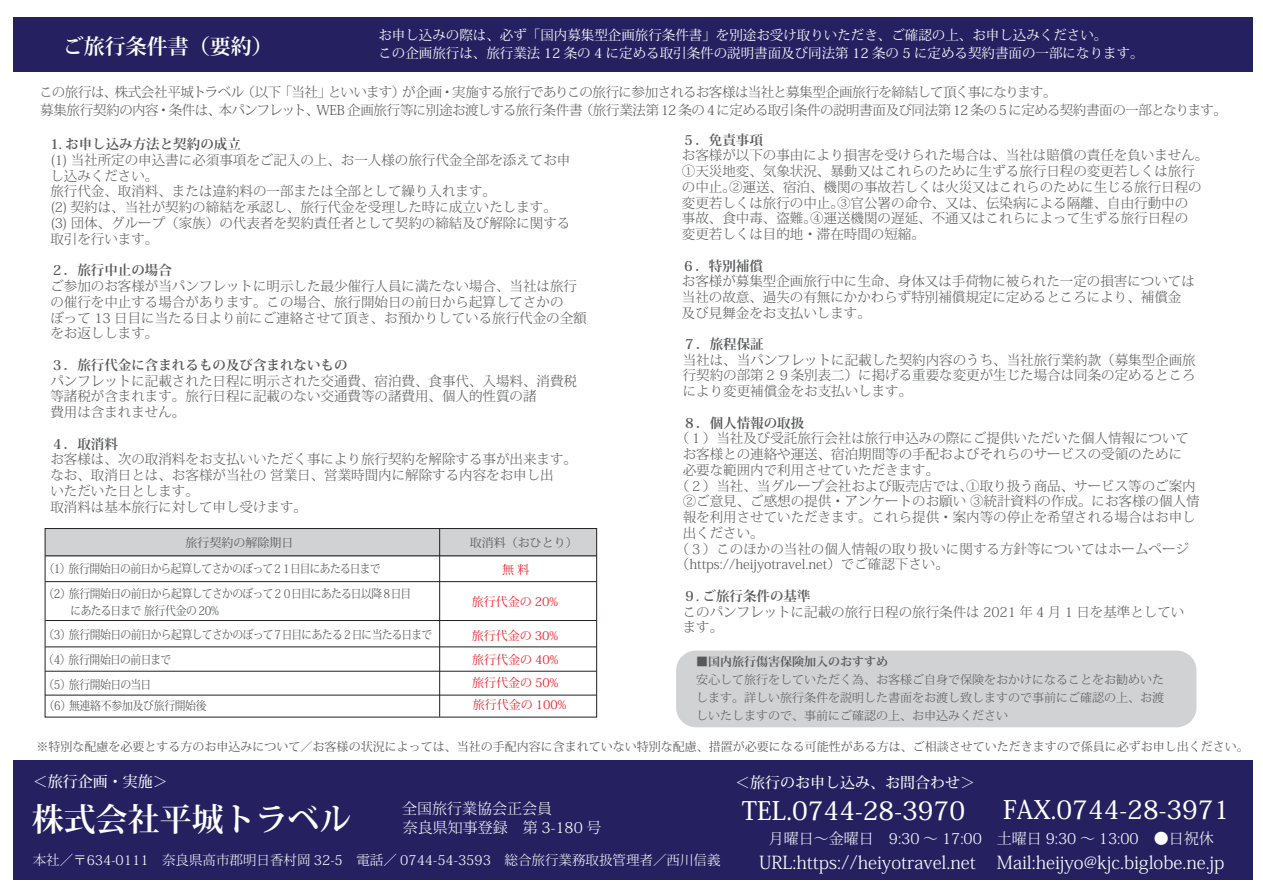
<style>
.page{position:relative;width:1263px;height:893px;background:#fff}
.page>*{position:absolute;margin:0;border:0;box-sizing:border-box;transform-origin:0 0}
.t1{font:700 31.95px "Koz Min Pr 6 N";color:#fff}
.t2{font:500 25.5px "Koz Min Pr 6 N";color:#fff}
.t3{font:700 21px "Koz Min Pr 6 N";color:#fff}
.t4{font:300 18px "Koz Min Pr 6 N";color:#fff}
.t5{font:300 15px "Koz Min Pr 6 N";color:#fff}
.t6{font:500 15px "Koz Min Pr 6 N";color:#fff}
.t7{font:300 13.5px/15.8px "Koz Min Pr 6 N";color:#57585a}
.t8{font:300 13.5px/18px "Koz Min Pr 6 N";letter-spacing:-.035em;color:#57585a}
.t9{font:13.5px/18px "Koz Min Pr 6 N";color:#fff}
.t10{font:700 13.5px "Koz Min Pr 6 N";color:#57585a}
.t11{font:300 13.5px "Koz Min Pr 6 N";color:#fff}
.t12{font:12px/16.5px "Koz Min Pr 6 N";letter-spacing:-.065em;color:#57585a;scale:.9 1}
.t13{font:12px "Koz Min Pr 6 N";color:#57585a}
.t14{font:300 12px/18px "Koz Min Pr 6 N";color:#57585a;text-align:justify}
.t15{font:12px/23.7px "Koz Min Pr 6 N";color:#ee1d23}
.t16{font:12px/24.5px "Koz Min Pr 6 N";letter-spacing:-.06em;color:#57585a;scale:.9 1}
.t17{font:700 12px "Koz Min Pr 6 N";color:#57585a}
.t18{font:12px "Koz Min Pr 6 N";letter-spacing:-.02em;color:#57585a;scale:.9 1}
.t19{font:12px "Koz Min Pr 6 N";letter-spacing:-.02em;color:#57585a}
</style>
<div class="page">
<div style="left:13px;top:17px;width:1240px;height:55px;background:#252161"></div>
<div style="left:13px;top:760px;width:1240px;height:120px;background:#252161"></div>
<div style="left:676px;top:650px;width:520px;height:77px;background:#d1d2d4;border-radius:20px"></div>
<div style="left:45px;top:529px;width:551px;height:27px;background:#d1d2d4"></div>
<div style="left:45px;top:528px;width:552px;height:189px;border:1px solid #231f20"></div>
<hr style="left:45px;top:555px;width:552px;height:1px;background:#231f20">
<hr style="left:45px;top:581px;width:552px;height:1px;background:#231f20">
<hr style="left:45px;top:620px;width:552px;height:1px;background:#231f20">
<hr style="left:45px;top:646px;width:552px;height:1px;background:#231f20">
<hr style="left:45px;top:671px;width:552px;height:1px;background:#231f20">
<hr style="left:45px;top:695px;width:551px;height:1px;background:#231f20">
<hr style="left:439px;top:529px;width:1px;height:188px;background:#231f20">
<h3 class="t3" style="left:63px;top:34px;width:211px">ご旅行条件書（要約）</h3>
<p class="t9" style="left:378px;top:26px;width:767px">お申し込みの際は、必ず「国内募集型企画旅行条件書」を別途お受け取りいただき、ご確認の上、お申し込みください。<br>この企画旅行は、旅行業法 12 条の 4 に定める取引条件の説明書面及び同法第 12 条の 5 に定める契約書面の一部になります。</p>
<p class="t8" style="left:39px;top:84px;width:1189px">この旅行は、株式会社平城トラベル（以下「当社」といいます）が企画・実施する旅行でありこの旅行に参加されるお客様は当社と募集型企画旅行を締結して頂く事になります。<br>募集旅行契約の内容・条件は、本パンフレット、WEB 企画旅行等に別途お渡しする旅行条件書（旅行業法第12 条の 4に定める取引条件の説明書面及び同法第12 条の 5に定める契約書面の一部となります。</p>
<p class="t10" style="left:50px;top:137px;width:192px">1. お申し込み方法と契約の成立</p>
<p class="t7" style="left:50px;top:152px;width:521px">(1) 当社所定の申込書に必須事項をご記入の上、お一人様の旅行代金全部を添えてお申し込みください。<br>旅行代金、取消料、または違約料の一部または全部として繰り入れます。<br>(2) 契約は、当社が契約の締結を承認し、旅行代金を受理した時に成立いたします。(3) 団体、グループ（家族）の代表者を契約責任者として契約の締結及び解除に関する取引を行います。</p>
<p class="t10" style="left:50px;top:263px;width:123px">２．旅行中止の場合</p>
<p class="t7" style="left:50px;top:278px;width:538px">ご参加のお客様が当パンフレットに明示した最少催行人員に満たない場合、当社は旅行の催行を中止する場合があります。この場合、旅行開始日の前日から起算してさかの<br>ぼって 13 日目に当たる日より前にご連絡させて頂き、お預かりしている旅行代金の全額をお返しします。</p>
<p class="t10" style="left:50px;top:357px;width:298px">３．旅行代金に含まれるもの及び含まれないもの</p>
<p class="t7" style="left:50px;top:373px;width:528px">パンフレットに記載された日程に明示された交通費、宿泊費、食事代、入場料、消費税等諸税が含まれます。旅行日程に記載のない交通費等の諸費用、個人的性質の諸<br>費用は含まれません。</p>
<p class="t10" style="left:50px;top:436px;width:69px">４．取消料</p>
<p class="t7" style="left:50px;top:452px;width:528px">お客様は、次の取消料をお支払いいただく事により旅行契約を解除する事が出来ます。なお、取消日とは、お客様が当社の 営業日、営業時間内に解除する内容をお申し出<br>いただいた日とします。<br>取消料は基本旅行に対して申し受けます。</p>
<p class="t13" style="left:186px;top:535px;width:109px">旅行契約の解除期日</p>
<p class="t19" style="left:470px;top:535px;width:109px">取消料（おひとり）</p>
<p class="t12" style="left:49px;top:586px;width:404px;text-indent:-6px">（2）旅行開始日の前日から起算してさかのぼって２０日目にあたる日以降８日目　　にあたる日まで 旅行代金の 20%</p>
<p class="t12" style="left:44px;top:560px;width:376px">（1）旅行開始日の前日から起算してさかのぼって２１日目にあたる日まで</p>
<p class="t15" style="left:502px;top:558px;width:29px">無 料</p>
<p class="t15" style="left:472px;top:590px;width:88px">旅行代金の 20%</p>
<p class="t12" style="left:43px;top:627px;width:434px">（3）旅行開始日の前日から起算してさかのぼって７日目にあたる 2 日に当たる日まで</p>
<p class="t15" style="left:472px;top:624px;width:88px">旅行代金の 30%</p>
<p class="t16" style="left:43px;top:648px;width:144px">（4）旅行開始日の前日まで（5）旅行開始日の当日</p>
<p class="t18" style="left:44px;top:699px;width:183px">（6）無連絡不参加及び旅行開始後</p>
<p class="t15" style="left:472px;top:648px;width:88px">旅行代金の 40%旅行代金の 50%</p>
<p class="t15" style="left:473px;top:693px;width:95px">旅行代金の 100%</p>
<p class="t10" style="left:682px;top:132px;width:82px">５．免責事項</p>
<p class="t7" style="left:682px;top:148px;width:528px">お客様が以下の事由により損害を受けられた場合は、当社は賠償の責任を負いません。①天災地変、気象状況、暴動又はこれらのために生ずる旅行日程の変更若しくは旅行の中止。②運送、宿泊、機関の事故若しくは火災又はこれらのために生じる旅行日程の変更若しくは旅行の中止。③官公署の命令、又は、伝染病による隔離、自由行動中の<br>事故、食中毒、盗難。④運送機関の遅延、不通又はこれらによって生ずる旅行日程の<br>変更若しくは目的地・滞在時間の短縮。</p>
<p class="t10" style="left:682px;top:258px;width:82px">６．特別補償</p>
<p class="t7" style="left:682px;top:274px;width:514px">お客様が募集型企画旅行中に生命、身体又は手荷物に被られた一定の損害については当社の故意、過失の有無にかかわらず特別補償規定に定めるところにより、補償金及び見舞金をお支払いします。</p>
<p class="t10" style="left:683px;top:336px;width:82px">７．旅程保証</p>
<p class="t7" style="left:683px;top:352px;width:514px;text-align:justify">当社は、当パンフレットに記載した契約内容のうち、当社旅行業約款（募集型企画旅行契約の部第２９条別表二）に掲げる重要な変更が生じた場合は同条の定めるところにより変更補償金をお支払いします。</p>
<p class="t10" style="left:683px;top:415px;width:123px">８．個人情報の取扱</p>
<p class="t7" style="left:676px;top:431px;width:514px">（１）当社及び受託旅行会社は旅行申込みの際にご提供いただいた個人情報について</p>
<p class="t7" style="left:683px;top:446px;width:501px">お客様との連絡や運送、宿泊期間等の手配およびそれらのサービスの受領のために</p>
<p class="t7" style="left:683px;top:462px;width:258px">必要な範囲内で利用させていただきます。</p>
<p class="t7" style="left:676px;top:478px;width:521px">（２）当社、当グループ会社および販売店では、①取り扱う商品、サービス等のご案内</p>
<p class="t7" style="left:683px;top:494px;width:518px">②ご意見、ご感想の提供・アンケートのお願い ③統計資料の作成。にお客様の個人情</p>
<p class="t7" style="left:683px;top:509px;width:514px">報を利用させていただきます。これら提供・案内等の停止を希望される場合はお申し</p>
<p class="t7" style="left:683px;top:525px;width:82px">出ください。</p>
<p class="t7" style="left:676px;top:541px;width:514px">（３）このほかの当社の個人情報の取り扱いに関する方針等についてはホームページ</p>
<p class="t7" style="left:676px;top:557px;width:274px">（https://heijyotravel.net）でご確認下さい。</p>
<p class="t10" style="left:683px;top:588px;width:129px">９. ご旅行条件の基準</p>
<p class="t7" style="left:683px;top:604px;width:503px">このパンフレットに記載の旅行日程の旅行条件は 2021 年 4 月 1 日を基準としています。</p>
<p class="t17" style="left:696px;top:655px;width:193px">■国内旅行傷害保険加入のおすすめ</p>
<p class="t14" style="left:696px;top:671px;width:469px">安心して旅行をしていただく為、お客様ご自身で保険をおかけになることをお勧めいたします。詳しい旅行条件を説明した書面をお渡し致しますので事前にご確認の上、お渡しいたしますので、事前にご確認の上、お申込みください</p>
<p class="t13" style="left:37px;top:740px;width:1214px">※特別な配慮を必要とする方のお申込みについて／お客様の状況によっては、当社の手配内容に含まれていない特別な配慮、措置が必要になる可能性がある方は、ご相談させていただきますので係員に必ずお申し出ください。</p>
<p class="t6" style="left:33px;top:773px;width:137px">＜旅行企画・実施＞</p>
<p class="t6" style="left:735px;top:774px;width:241px">＜旅行のお申し込み、お問合わせ＞</p>
<h1 class="t1" style="left:32px;top:802px;width:321px">株式会社平城トラベル</h1>
<p class="t5" style="left:402px;top:800px;width:151px">全国旅行業協会正会員</p>
<h2 class="t2" style="left:742px;top:796px;width:225px">TEL.0744-28-3970</h2>
<h2 class="t2" style="left:1003px;top:795px;width:228px">FAX.0744-28-3971</h2>
<h3 class="t4" style="left:759px;top:852px;width:467px">URL:https://heiyotravel.net Mail:heijyo@kjc.biglobe.ne.jp</h3>
<p class="t5" style="left:403px;top:819px;width:215px">奈良県知事登録　第 3-180 号　</p>
<p class="t5" style="left:769px;top:830px;width:446px">月曜日～金曜日　9:30 ～ 17:00　土曜日 9:30 ～ 13:00　●日祝休</p>
<p class="t11" style="left:33px;top:853px;width:689px">本社／〒634-0111　奈良県高市郡明日香村岡 32-5　電話／ 0744-54-3593　総合旅行業務取扱管理者／西川信義</p>
</div>
